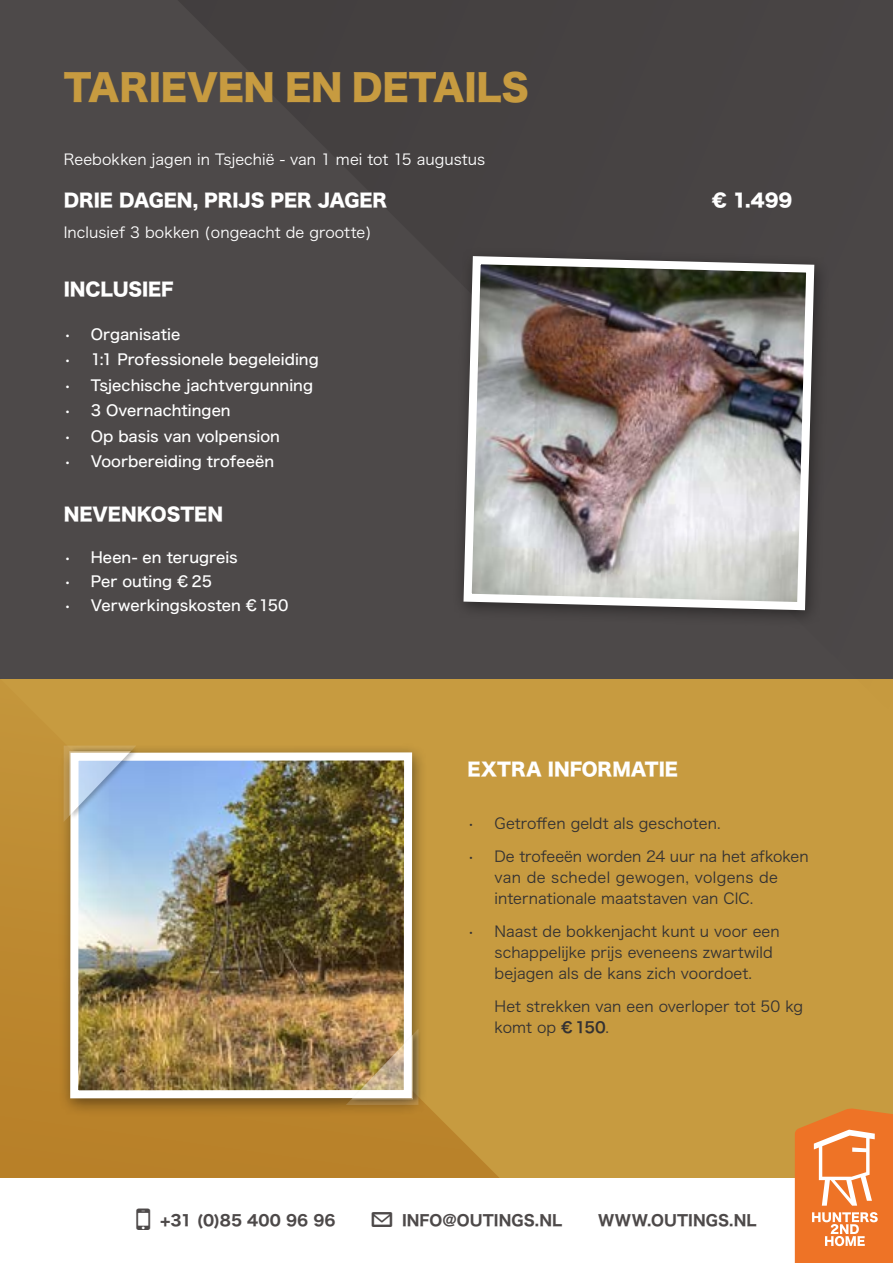
<style>
.page{position:relative;width:893px;height:1263px;background:#fff}
.page>*{position:absolute;margin:0;border:0;box-sizing:border-box;transform-origin:0 0}
.t1{font:36px "Hiragino Sans W8";letter-spacing:-.01em;color:#c79b40}
.t2{font:18px "Hiragino Sans W8";letter-spacing:-.005em;color:#fff}
.t3{font:15px/21px "Hiragino Sans W3";letter-spacing:.005em;color:#333132}
.t4{font:15px "Hiragino Sans W5";color:#fff}
.t5{font:15px "Hiragino Sans W3";letter-spacing:.005em;color:#fff}
.t6{font:15px "Hiragino Sans W7";letter-spacing:.005em;color:#4d4949}
.s1{font-family:"Hiragino Sans W6"}
</style>
<div class="page">
<div style="left:0;top:0;width:893px;height:1178px;background:#c79b40"></div>
<div style="left:0;top:0;width:893px;height:678px;background:#4d4949"></div>
<svg style="left:0;top:678px;width:500px;height:500px"></svg>
<svg style="left:795px;top:1108px;width:98px;height:155px;background:#ee8744"></svg>
<div style="left:58px;top:743px;width:371px;height:373px;background:#000;opacity:.43"></div>
<div style="left:63px;top:745px;width:357px;height:362px;background:#4d4949;opacity:.09"></div>
<img style="left:79px;top:761px;width:324px;height:328px">
<div style="left:70px;top:752px;width:342px;height:346px;border:8px solid #fff"></div>
<div style="left:70px;top:747px;width:69px;height:72px;background:#000;opacity:.89"></div>
<svg style="left:64px;top:745px;width:72px;height:77px;background:#b3c2d1"></svg>
<div style="left:352px;top:1031px;width:69px;height:72px;background:#ad8738"></div>
<img style="left:346px;top:1028px;width:72px;height:77px">
<svg style="left:680px;top:268px;width:142px;height:350px"></svg>
<img style="left:462px;top:252px;width:356px;height:362px">
<h1 class="t1" style="left:64px;top:68px;width:467px">TARIEVEN EN DETAILS</h1>
<p class="t5" style="left:64px;top:146px;width:423px">Reebokken jagen in Tsjechië - van 1 mei tot 15 augustus</p>
<p class="t2" style="left:64px;top:190px;width:325px">DRIE DAGEN, PRIJS PER JAGER</p>
<p class="t2" style="left:712px;top:190px;width:82px">€ 1.499</p>
<p class="t5" style="left:64px;top:219px;width:309px">Inclusief 3 bokken (ongeacht de grootte)</p>
<p class="t2" style="left:64px;top:279px;width:111px">INCLUSIEF</p>
<p class="t4" style="left:64px;top:321px;width:118px">• Organisatie</p>
<p class="t4" style="left:64px;top:346px;width:257px">• 1:1 Professionele begeleiding</p>
<p class="t4" style="left:64px;top:372px;width:251px">• Tsjechische jachtvergunning</p>
<p class="t4" style="left:64px;top:397px;width:168px">• 3 Overnachtingen</p>
<p class="t4" style="left:64px;top:423px;width:218px">• Op basis van volpension</p>
<p class="t4" style="left:64px;top:448px;width:212px">• Voorbereiding trofeeën</p>
<p class="t2" style="left:64px;top:504px;width:161px">NEVENKOSTEN</p>
<p class="t4" style="left:64px;top:544px;width:175px">• Heen- en terugreis</p>
<p class="t4" style="left:64px;top:568px;width:150px">• Per outing € 25</p>
<p class="t4" style="left:64px;top:592px;width:226px">• Verwerkingskosten € 150</p>
<p class="t2" style="left:468px;top:760px;width:212px">EXTRA INFORMATIE</p>
<p class="t3" style="left:468px;top:812px;width:255px">• Getroffen geldt als geschoten.</p>
<p class="t3" style="left:495px;top:845px;width:316px;text-indent:-27px">• De trofeeën worden 24 uur na het afkoken van de schedel gewogen, volgens de internationale maatstaven van CIC.</p>
<p class="t3" style="left:495px;top:920px;width:287px;text-indent:-27px">• Naast de bokkenjacht kunt u voor een schappelijke prijs eveneens zwartwild bejagen als de kans zich voordoet.</p>
<p class="t3" style="left:495px;top:995px;width:310px">Het strekken van een overloper tot 50 kg komt op <span class="s1">€ 150</span>.</p>
<p class="t6" style="left:160px;top:1208px;width:177px">+31 (0)85 400 96 96</p>
<p class="t6" style="left:402px;top:1208px;width:162px">INFO@OUTINGS.NL</p>
<p class="t6" style="left:598px;top:1208px;width:160px">WWW.OUTINGS.NL</p>
</div>
